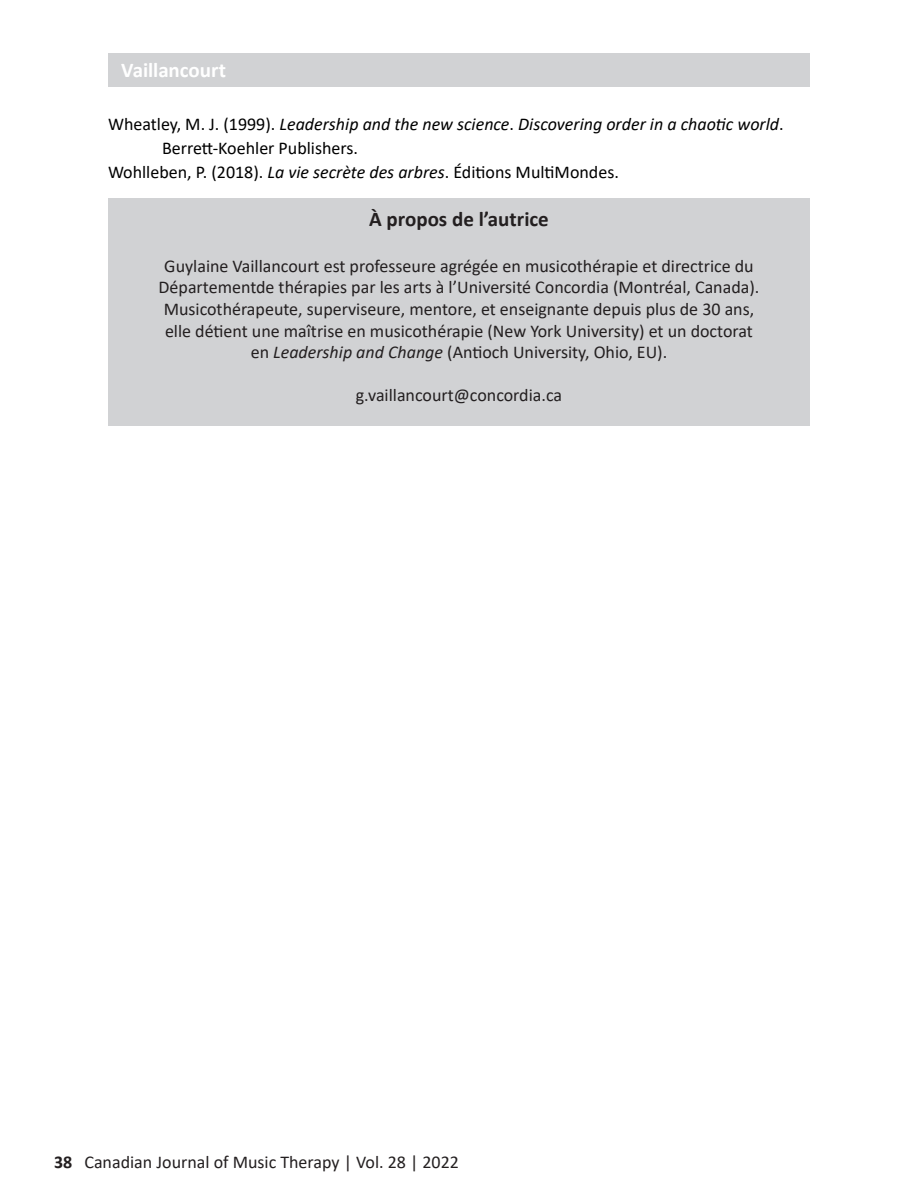
<style>
.page{position:relative;width:918px;height:1188px;background:#fff}
.page>*{position:absolute;margin:0;border:0;box-sizing:border-box;transform-origin:0 0}
.t1{font:700 21px "Calibri";color:#231f20}
.t2{font:700 21px "Calibri";letter-spacing:-.005em;color:#fff}
.t3{font:18px/21.6px "Calibri";color:#231f20;text-align:center}
.t4{font:18px "Calibri";color:#000}
.t5{font:italic 18px "Calibri";color:#000}
.s1{font-style:normal}
.s2{font-style:italic}
.s3{font-weight:700}
</style>
<div class="page">
<div style="left:108px;top:198px;width:702px;height:228px;background:#d1d2d4"></div>
<div style="left:108px;top:53px;width:702px;height:34px;background:#d1d2d4"></div>
<p class="t2" style="left:121px;top:55px;width:107px">Vaillancourt</p>
<p class="t5" style="left:108px;top:112px;width:677px"><span class="s1">Wheatley, M. J. (1999).</span> Leadership and the new science<span class="s1">.</span> Discovering order in a chaotic world<span class="s1">.</span></p>
<p class="t4" style="left:162px;top:136px;width:198px">Berrett-Koehler Publishers.</p>
<p class="t4" style="left:108px;top:160px;width:512px">Wohlleben, P. (2018). <span class="s2">La vie secrète des arbres</span>. Éditions MultiMondes.</p>
<p class="t1" style="left:369px;top:204px;width:181px">À propos de l’autrice</p>
<p class="t3" style="left:159px;top:255px;width:602px">Guylaine Vaillancourt est professeure agrégée en musicothérapie et directrice du<br>Départementde thérapies par les arts à l’Université Concordia (Montréal, Canada).<br>Musicothérapeute, superviseure, mentore, et enseignante depuis plus de 30 ans,</p>
<p class="t3" style="left:165px;top:319px;width:589px">elle détient une maîtrise en musicothérapie (New York University) et un doctorat</p>
<p class="t3" style="left:251px;top:341px;width:418px">en <span class="s2">Leadership and Change</span> (Antioch University, Ohio, EU).</p>
<p class="t3" style="left:356px;top:384px;width:208px">g.vaillancourt@concordia.ca</p>
<p class="t3" style="left:54px;top:1151px;width:406px"><span class="s3">38</span> Canadian Journal of Music Therapy | Vol. 28 | 2022</p>
</div>
